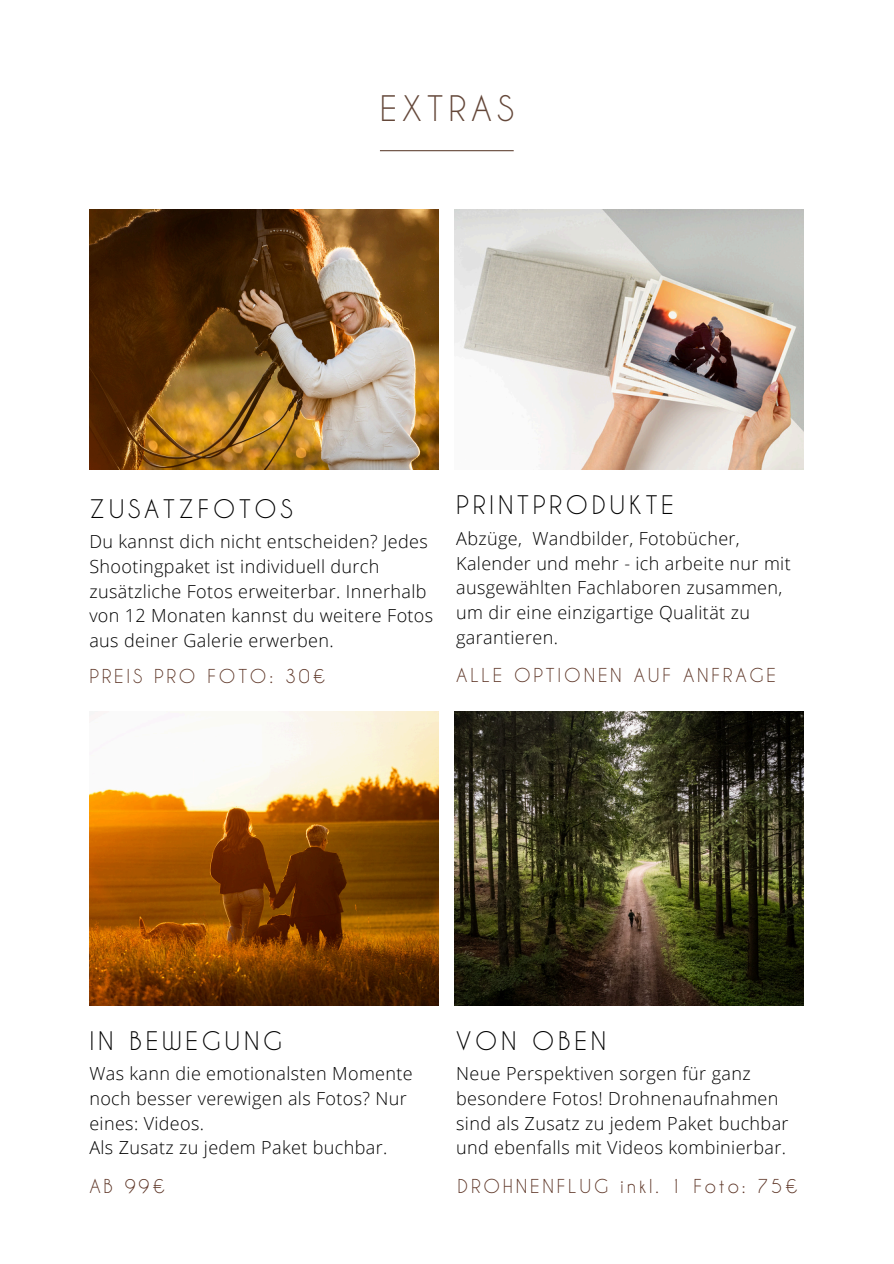
<style>
.page{position:relative;width:894px;height:1264px;background:#fff}
.page>*{position:absolute;margin:0;border:0;box-sizing:border-box;transform-origin:0 0}
.t1{font:33px "Caviar Dreams";letter-spacing:.16em;color:#644739}
.t2{font:24px "Caviar Dreams";letter-spacing:.16em;color:#000}
.t3{font:300 18px/24.8px "Open Sans";letter-spacing:.02em;color:#000}
.t4{font:18px "Caviar Dreams";letter-spacing:.16em;color:#5d3526}
</style>
<div class="page">
<img style="left:454px;top:210px;width:349px;height:260px">
<img style="left:89px;top:711px;width:349px;height:294px">
<img style="left:454px;top:711px;width:349px;height:294px">
<img style="left:89px;top:210px;width:349px;height:260px">
<hr style="left:380px;top:150px;width:133px;height:1px;background:#644739">
<h3 class="t1" style="left:379px;top:88px;width:136px">EXTRAS</h3>
<p class="t2" style="left:89px;top:494px;width:205px">ZUSATZFOTOS</p>
<h2 class="t2" style="left:456px;top:491px;width:219px">PRINTPRODUKTE</h2>
<p class="t3" style="left:89px;top:528px;width:345px">Du kannst dich nicht entscheiden? Jedes Shootingpaket ist individuell durch zusätzliche Fotos erweiterbar. Innerhalb von 12 Monaten kannst du weitere Fotos aus deiner Galerie erwerben.</p>
<h2 class="t3" style="left:456px;top:525px;width:336px">Abzüge, Wandbilder, Fotobücher,<br>Kalender und mehr - ich arbeite nur mit ausgewählten Fachlaboren zusammen, um dir eine einzigartige Qualität zu garantieren.</h2>
<p class="t4" style="left:89px;top:665px;width:237px">PREIS PRO FOTO: 30€</p>
<h2 class="t4" style="left:456px;top:664px;width:321px">ALLE OPTIONEN AUF ANFRAGE</h2>
<p class="t2" style="left:89px;top:1026px;width:194px">IN BEWEGUNG</p>
<h3 class="t2" style="left:456px;top:1026px;width:151px">VON OBEN</h3>
<p class="t3" style="left:89px;top:1060px;width:325px">Was kann die emotionalsten Momente noch besser verewigen als Fotos? Nur eines: Videos.</p>
<p class="t3" style="left:89px;top:1135px;width:299px">Als Zusatz zu jedem Paket buchbar.</p>
<h3 class="t3" style="left:456px;top:1060px;width:334px">Neue Perspektiven sorgen für ganz besondere Fotos! Drohnenaufnahmen sind als Zusatz zu jedem Paket buchbar und ebenfalls mit Videos kombinierbar.</h3>
<p class="t4" style="left:89px;top:1174px;width:77px">AB 99€</p>
<p class="t4" style="left:457px;top:1174px;width:341px">DROHNENFLUG inkl. 1 Foto: 75€</p>
</div>
